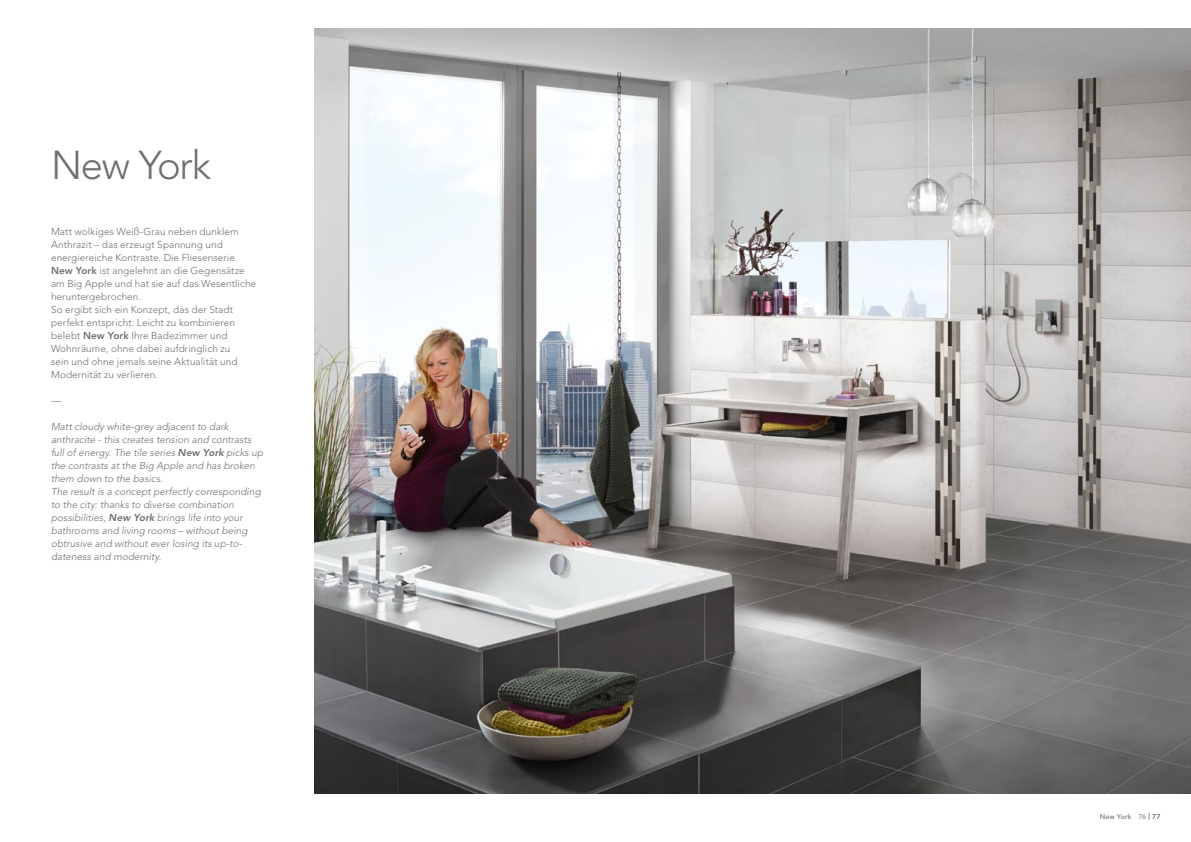
<style>
.page{position:relative;width:1191px;height:842px;background:#fff}
.page>*{position:absolute;margin:0;border:0;box-sizing:border-box;transform-origin:0 0}
.t1{font:300 40px "Avenir LT Std";letter-spacing:-.035em;color:#706f6f}
.t2{font:italic 300 10px/13px "Avenir LT Std";letter-spacing:.005em;color:#706f6f}
.t3{font:300 10px/13px "Avenir LT Std";letter-spacing:.005em;color:#706f6f}
.t4{font:500 7px "Avenir LT Std";letter-spacing:.02em;color:#706f6f}
.s1{font-weight:800}
.s2{font-weight:800;color:#9d9d9c}
</style>
<div class="page">
<img style="left:315px;top:28px;width:876px;height:765px">
<h1 class="t1" style="left:51px;top:141px;width:162px">New York</h1>
<p class="t3" style="left:51px;top:225px;width:207px">Matt wolkiges Weiß-Grau neben dunklem Anthrazit – das erzeugt Spannung und energiereiche Kontraste. Die Fliesenserie <span class="s1">New York</span> ist angelehnt an die Gegensätze am Big Apple und hat sie auf das Wesentliche heruntergebrochen.<br>So ergibt sich ein Konzept, das der Stadt perfekt entspricht: Leicht zu kombinieren belebt <span class="s1">New York</span> Ihre Badezimmer und Wohnräume, ohne dabei aufdringlich zu<br>sein und ohne jemals seine Aktualität und Modernität zu verlieren.</p>
<p class="t2" style="left:51px;top:394px;width:11px">—</p>
<p class="t2" style="left:51px;top:420px;width:214px">Matt cloudy white-grey adjacent to dark anthracite - this creates tension and contrasts full of energy. The tile series <span class="s1">New York</span> picks up the contrasts at the Big Apple and has broken them down to the basics.<br>The result is a concept perfectly corresponding to the city: thanks to diverse combination possibilities, <span class="s1">New York</span> brings life into your bathrooms and living rooms – without being obtrusive and without ever losing its up-to&shy;dateness and modernity.</p>
<p class="t4" style="left:1099px;top:812px;width:62px">New York <span class="s2">76</span> <span class="s1">| 77</span></p>
</div>
